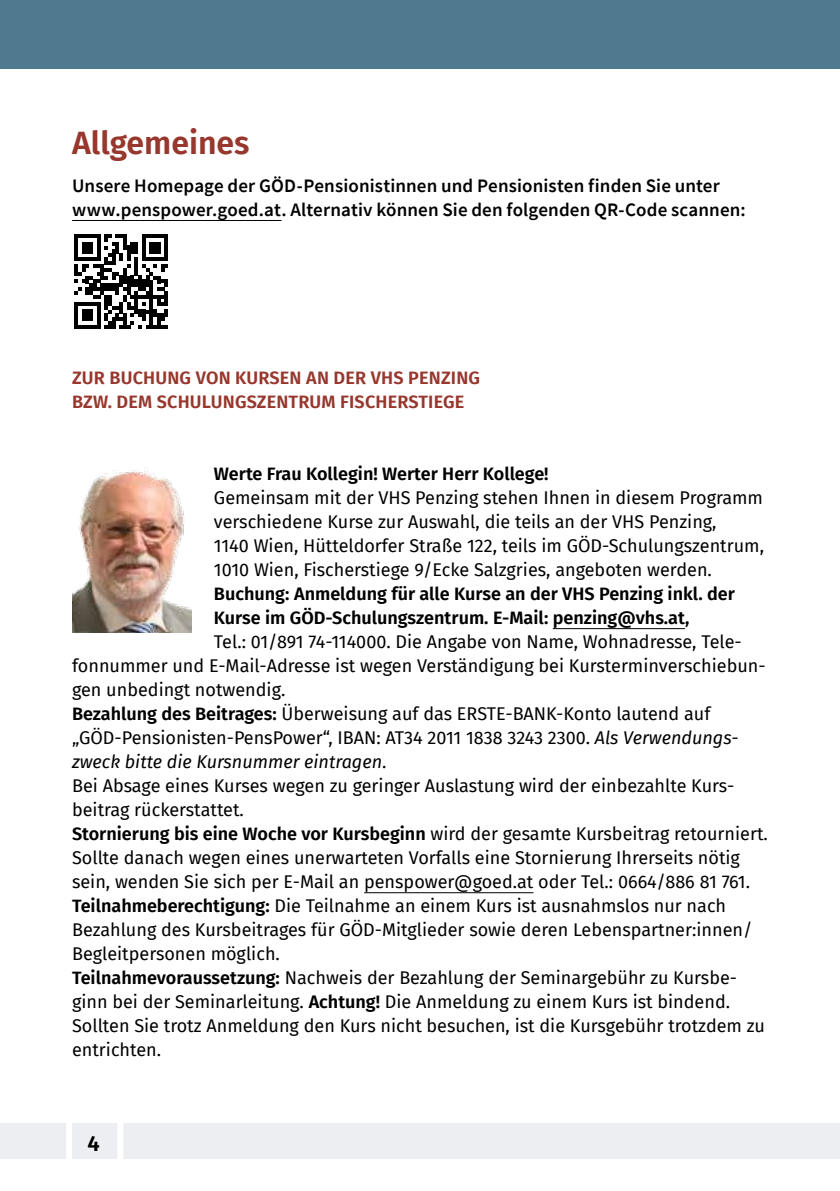
<style>
.page{position:relative;width:840px;height:1191px;background:#fff}
.page>*{position:absolute;margin:0;border:0;box-sizing:border-box;transform-origin:0 0}
.t1{font:600 32px "Fira Sans";color:#97372d}
.t2{font:600 22px "Fira Sans";color:#000}
.t3{font:600 19px/24px "Source Sans Pro";letter-spacing:.005em;color:#000}
.t4{font:18px/24px "Fira Sans";color:#000}
.t5{font:600 18px/24px "Fira Sans";color:#000}
.t6{font:600 18px/24px "Fira Sans";letter-spacing:.01em;color:#97372d}
.s1{font-weight:600}
.s2{font-style:italic}
</style>
<div class="page">
<div style="left:0;top:0;width:839px;height:68px;background:#4f798e"></div>
<div style="left:0;top:1123px;width:839px;height:35px;background:#eceef2"></div>
<div style="left:66px;top:1117px;width:6px;height:60px;background:#fff"></div>
<div style="left:117px;top:1117px;width:6px;height:60px;background:#fff"></div>
<hr style="left:552px;top:628px;width:132px;height:1px;background:#000">
<hr style="left:364px;top:892px;width:169px;height:1px;background:#000">
<hr style="left:72px;top:220px;width:209px;height:1px;background:#000">
<svg style="left:74px;top:234px;width:94px;height:94px"></svg>
<img style="left:72px;top:468px;width:119px;height:164px">
<h1 class="t1" style="left:72px;top:116px;width:179px">Allgemeines</h1>
<p class="t3" style="left:72px;top:173px;width:674px">Unsere Homepage der GÖD-Pensionistinnen und Pensionisten finden Sie unter www.penspower.goed.at. Alternativ können Sie den folgenden QR-Code scannen:</p>
<p class="t6" style="left:72px;top:365px;width:409px">ZUR BUCHUNG VON KURSEN AN DER VHS PENZING<br>BZW. DEM SCHULUNGSZENTRUM FISCHERSTIEGE</p>
<p class="t5" style="left:214px;top:461px;width:336px">Werte Frau Kollegin! Werter Herr Kollege!</p>
<p class="t4" style="left:214px;top:485px;width:551px">Gemeinsam mit der VHS Penzing stehen Ihnen in diesem Programm verschiedene Kurse zur Auswahl, die teils an der VHS Penzing,<br>1140 Wien, Hütteldorfer Straße 122, teils im GÖD-Schulungszentrum, 1010 Wien, Fischerstiege 9/Ecke Salzgries, angeboten werden.</p>
<p class="t5" style="left:214px;top:581px;width:522px">Buchung: Anmeldung für alle Kurse an der VHS Penzing inkl. der<br>Kurse im GÖD-Schulungszentrum. E-Mail: penzing@vhs.at,</p>
<p class="t4" style="left:72px;top:629px;width:697px;text-indent:142px">Tel.: 01/891 74-114000. Die Angabe von Name, Wohnadresse, Tele&shy;fonnummer und E-Mail-Adresse ist wegen Verständigung bei Kursterminverschiebun&shy;gen unbedingt notwendig.<br><span class="s1">Bezahlung des Beitrages:</span> Überweisung auf das ERSTE-BANK-Konto lautend auf „GÖD-Pensionisten-PensPower“, IBAN: AT34 2011 1838 3243 2300. <span class="s2">Als Verwendungs&shy;zweck bitte die Kursnummer eintragen</span>.<br>Bei Absage eines Kurses wegen zu geringer Auslastung wird der einbezahlte Kurs&shy;beitrag rückerstattet.<br><span class="s1">Stornierung bis eine Woche vor Kursbeginn</span> wird der gesamte Kursbeitrag retourniert.<br>Sollte danach wegen eines unerwarteten Vorfalls eine Stornierung Ihrerseits nötig sein, wenden Sie sich per E-Mail an penspower@goed.at oder Tel.: 0664/886 81 761.<br><span class="s1">Teilnahmeberechtigung:</span> Die Teilnahme an einem Kurs ist ausnahmslos nur nach Bezahlung des Kursbeitrages für GÖD-Mitglieder sowie deren Lebenspartner:innen/ Begleitpersonen möglich.<br><span class="s1">Teilnahmevoraussetzung:</span> Nachweis der Bezahlung der Seminargebühr zu Kursbe&shy;ginn bei der Seminarleitung. <span class="s1">Achtung!</span> Die Anmeldung zu einem Kurs ist bindend.<br>Sollten Sie trotz Anmeldung den Kurs nicht besuchen, ist die Kursgebühr trotzdem zu entrichten.</p>
<p class="t2" style="left:87px;top:1125px;width:14px">4</p>
</div>
